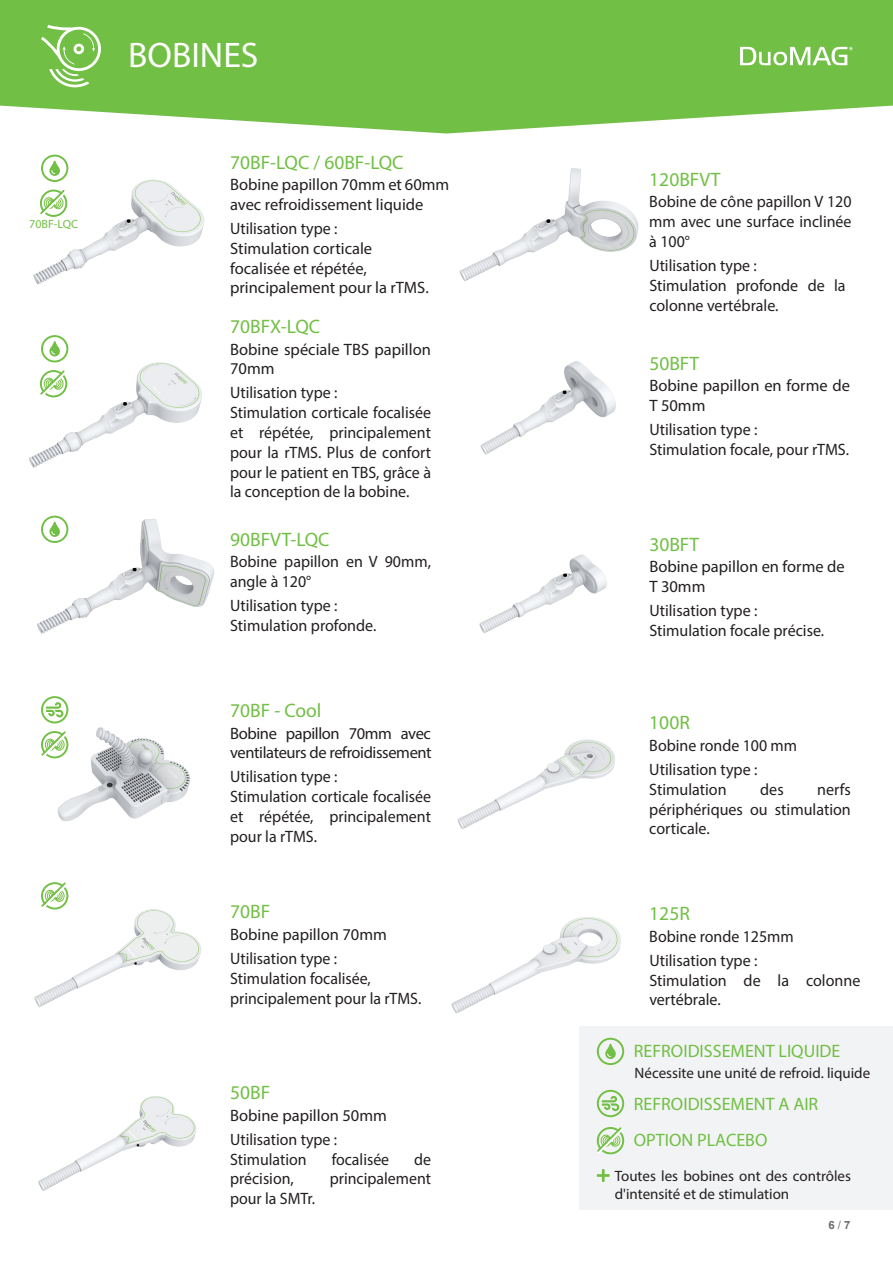
<style>
.page{position:relative;width:893px;height:1263px;background:#fff}
.page>*{position:absolute;margin:0;border:0;box-sizing:border-box;transform-origin:0 0}
.t1{font:35.55px "Myriad Pro";color:#fff}
.t2{font:19.5px "Myriad Pro";color:#71bf44}
.t3{font:18px/36.6px "Myriad Pro";color:#71bf44}
.t4{font:16.5px/19.8px "Myriad Pro";color:#231f20}
.t5{font:16.5px/19.8px "Myriad Pro";color:#231f20;scale:.96 1}
.t6{font:16.5px/19.8px "Myriad Pro";letter-spacing:-.025em;color:#231f20}
.t7{font:15px/18px "Myriad Pro";color:#231f20}
.t8{font:12px "Myriad Pro";color:#71bf44}
.t9{font:700 11.25px "Arial";color:#6c6d70}
.s1{font-weight:400}
</style>
<div class="page">
<img style="left:33px;top:154px;width:172px;height:131px">
<img style="left:29px;top:335px;width:173px;height:133px">
<svg style="left:0;top:0;width:893px;height:133px;background:#80c557"></svg>
<svg style="left:740px;top:47px;width:113px;height:18px"></svg>
<svg style="left:41px;top:25px;width:63px;height:62px;background:#8fcc6b"></svg>
<img style="left:34px;top:909px;width:167px;height:98px">
<img style="left:38px;top:1096px;width:158px;height:95px">
<img style="left:37px;top:515px;width:178px;height:119px">
<img style="left:41px;top:696px;width:149px;height:125px">
<img style="left:480px;top:361px;width:136px;height:94px">
<img style="left:479px;top:554px;width:128px;height:79px">
<svg style="left:38px;top:188px;width:31px;height:30px"></svg>
<svg style="left:38px;top:369px;width:31px;height:30px"></svg>
<img style="left:459px;top:168px;width:180px;height:113px">
<img style="left:457px;top:739px;width:158px;height:90px">
<img style="left:451px;top:917px;width:221px;height:110px">
<div style="left:579px;top:1027px;width:314px;height:183px;background:#f2f3f4"></div>
<svg style="left:602px;top:1095px;width:18px;height:16px"></svg>
<div style="left:597px;top:1090px;width:27px;height:27px;border:2px solid #71bf44;border-radius:50%"></div>
<svg style="left:605px;top:1043px;width:11px;height:16px"></svg>
<div style="left:597px;top:1038px;width:27px;height:27px;border:2px solid #71bf44;border-radius:50%"></div>
<svg style="left:596px;top:1127px;width:29px;height:28px"></svg>
<svg style="left:597px;top:1169px;width:13px;height:13px"></svg>
<svg style="left:49px;top:160px;width:11px;height:16px"></svg>
<div style="left:41px;top:155px;width:27px;height:27px;border:2px solid #71bf44;border-radius:50%"></div>
<svg style="left:49px;top:341px;width:11px;height:15px"></svg>
<div style="left:41px;top:335px;width:27px;height:27px;border:2px solid #71bf44;border-radius:50%"></div>
<svg style="left:49px;top:521px;width:11px;height:16px"></svg>
<div style="left:41px;top:516px;width:27px;height:27px;border:2px solid #71bf44;border-radius:50%"></div>
<svg style="left:46px;top:702px;width:18px;height:16px"></svg>
<div style="left:41px;top:696px;width:27px;height:27px;border:2px solid #71bf44;border-radius:50%"></div>
<svg style="left:41px;top:729px;width:29px;height:31px"></svg>
<svg style="left:40px;top:882px;width:30px;height:29px"></svg>
<p class="t8" style="left:29px;top:217px;width:50px">70BF-LQC</p>
<h1 class="t1" style="left:128px;top:33px;width:132px">BOBINES</h1>
<p class="t2" style="left:230px;top:150px;width:175px">70BF-LQC / 60BF-LQC</p>
<p class="t4" style="left:230px;top:174px;width:221px">Bobine papillon 70mm et 60mm avec refroidissement liquide</p>
<p class="t4" style="left:230px;top:218px;width:200px">Utilisation type :<br>Stimulation corticale focalisée et répétée, principalement pour la rTMS.</p>
<p class="t2" style="left:230px;top:315px;width:91px">70BFX-LQC</p>
<p class="t4" style="left:230px;top:339px;width:202px">Bobine spéciale TBS papillon<br>70mm</p>
<p class="t4" style="left:230px;top:383px;width:202px">Utilisation type :<br>Stimulation corticale focalisée et répétée, principalement pour la rTMS. Plus de confort pour le patient en TBS, grâce à la conception de la bobine.</p>
<p class="t2" style="left:230px;top:527px;width:101px">90BFVT-LQC</p>
<p class="t4" style="left:230px;top:552px;width:202px">Bobine papillon en V 90mm, angle à 120°</p>
<p class="t4" style="left:230px;top:596px;width:148px">Utilisation type :<br>Stimulation profonde.</p>
<p class="t2" style="left:230px;top:698px;width:93px">70BF - Cool</p>
<p class="t6" style="left:230px;top:723px;width:203px">Bobine papillon 70mm avec ventilateurs de refroidissement</p>
<p class="t4" style="left:230px;top:767px;width:202px">Utilisation type :<br>Stimulation corticale focalisée et répétée, principalement pour la rTMS.</p>
<p class="t2" style="left:230px;top:900px;width:42px">70BF</p>
<p class="t4" style="left:230px;top:922px;width:158px;line-height:24px">Bobine papillon 70mm<br>Utilisation type :</p>
<p class="t5" style="left:230px;top:968px;width:201px">Stimulation focalisée, principalement pour la rTMS.</p>
<p class="t2" style="left:230px;top:1081px;width:42px">50BF</p>
<p class="t4" style="left:230px;top:1103px;width:158px;line-height:24px">Bobine papillon 50mm<br>Utilisation type :</p>
<p class="t5" style="left:230px;top:1149px;width:81px">Stimulation</p>
<p class="t5" style="left:332px;top:1149px;width:61px">focalisée</p>
<p class="t5" style="left:414px;top:1149px;width:19px">de</p>
<p class="t5" style="left:230px;top:1169px;width:68px">précision,</p>
<p class="t5" style="left:330px;top:1169px;width:107px">principalement</p>
<p class="t5" style="left:230px;top:1188px;width:90px">pour la SMTr.</p>
<p class="t2" style="left:649px;top:167px;width:73px">120BFVT</p>
<p class="t4" style="left:649px;top:192px;width:204px;text-align:justify">Bobine de cône papillon V 120 mm avec une surface inclinée à 100°</p>
<p class="t4" style="left:649px;top:255px;width:198px">Utilisation type :<br>Stimulation profonde de la colonne vertébrale.</p>
<p class="t2" style="left:649px;top:351px;width:51px">50BFT</p>
<p class="t4" style="left:649px;top:375px;width:202px">Bobine papillon en forme de<br>T 50mm</p>
<p class="t4" style="left:649px;top:419px;width:201px">Utilisation type :<br>Stimulation focale, pour rTMS.</p>
<p class="t2" style="left:649px;top:532px;width:51px">30BFT</p>
<p class="t4" style="left:649px;top:556px;width:197px">Bobine papillon en forme de<br>T 30mm</p>
<p class="t4" style="left:649px;top:600px;width:176px">Utilisation type :<br>Stimulation focale précise.</p>
<p class="t2" style="left:649px;top:711px;width:42px">100R</p>
<p class="t4" style="left:649px;top:733px;width:149px;line-height:24px">Bobine ronde 100 mm<br>Utilisation type :</p>
<p class="t4" style="left:649px;top:779px;width:79px">Stimulation</p>
<p class="t4" style="left:760px;top:779px;width:25px">des</p>
<p class="t4" style="left:649px;top:779px;width:203px;text-align:justify;text-indent:168px">nerfs périphériques ou stimulation corticale.</p>
<p class="t2" style="left:649px;top:902px;width:42px">125R</p>
<p class="t4" style="left:649px;top:924px;width:146px;line-height:24px">Bobine ronde 125mm<br>Utilisation type :</p>
<p class="t4" style="left:649px;top:970px;width:213px">Stimulation de la colonne vertébrale.</p>
<p class="t3" style="left:634px;top:1032px;width:208px">REFROIDISSEMENT LIQUIDE</p>
<p class="t3" style="left:634px;top:1085px;width:186px">REFROIDISSEMENT A AIR<br>OPTION PLACEBO</p>
<p class="t7" style="left:615px;top:1166px;width:238px">Toutes les bobines ont des contrôles d'intensité et de stimulation</p>
<p class="t7" style="left:635px;top:1064px;width:237px">Nécessite une unité de refroid. liquide</p>
<p class="t9" style="left:828px;top:1217px;width:24px">6 <span class="s1">/</span> 7</p>
</div>
